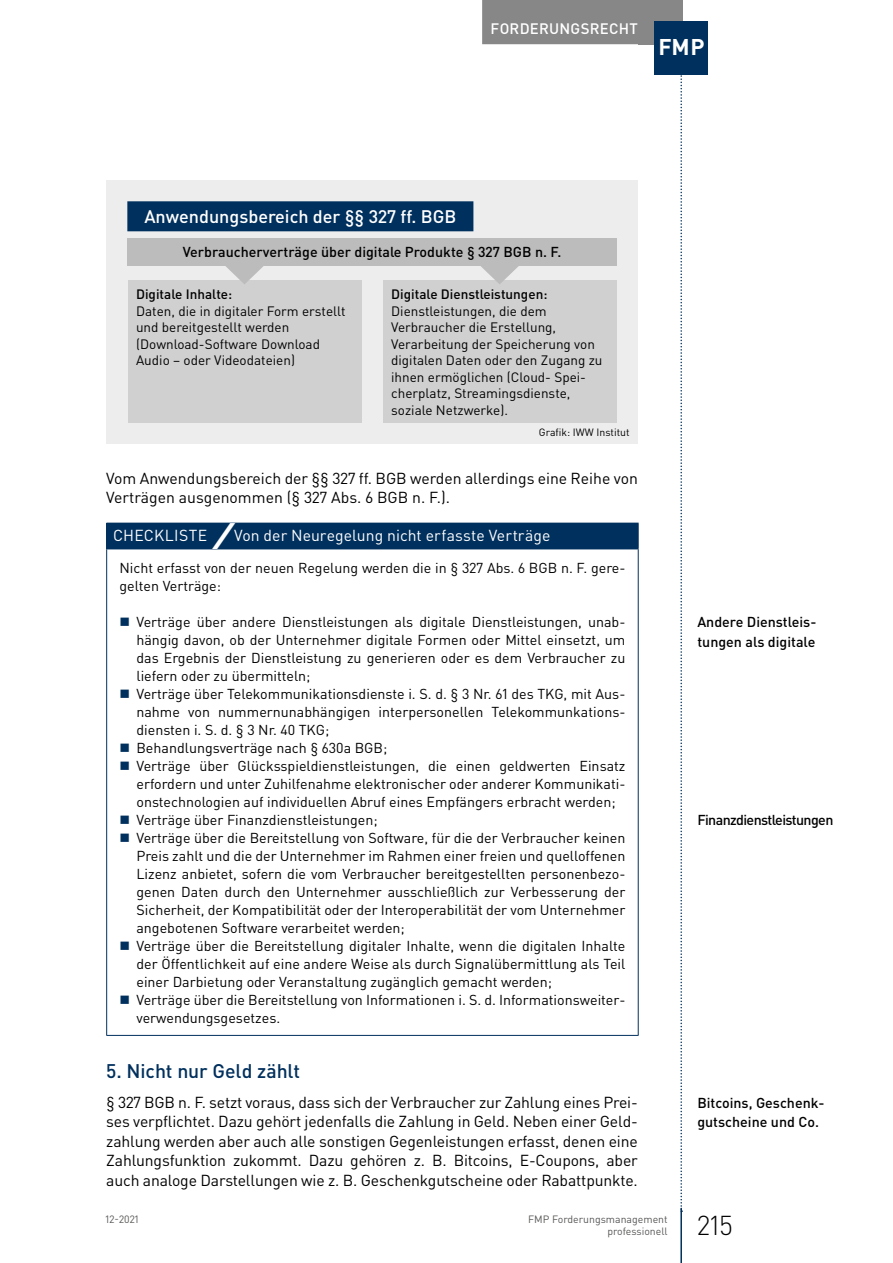
<style>
.page{position:relative;width:893px;height:1263px;background:#fff}
.page>*{position:absolute;margin:0;border:0;box-sizing:border-box;transform-origin:0 0}
.t1{font:300 27px "DIN Pro";color:#000}
.t2{font:700 22.5px "DIN Pro";color:#fff}
.t3{font:500 19.5px "DIN Pro";letter-spacing:-.005em;color:#00305d}
.t4{font:500 18px "DIN Pro";color:#fff}
.t5{font:15.75px/19.5px "DIN Pro";color:#000}
.t6{font:15.75px "DIN Pro";letter-spacing:.005em;color:#fff}
.t7{font:500 15px "DIN Pro";letter-spacing:.015em;color:#fff}
.t8{font:14.25px/18px "DIN Pro";color:#000}
.t9{font:500 14.25px/19.5px "DIN Pro";color:#000}
.t10{font:500 14.25px "DIN Pro";letter-spacing:-.04em;color:#000}
.t11{font:13.5px/16.5px "DIN Pro";color:#000}
.t12{font:500 13.5px "DIN Pro";color:#000}
.t13{font:10.5px/12.8px "DIN Pro";color:#575756;text-align:right}
.t14{font:10.5px "DIN Pro";color:#000}
.s1{font-weight:900;font-style:italic;font-size:33px}
</style>
<div class="page">
<svg style="left:680px;top:74px;width:2px;height:1134px"></svg>
<div style="left:638px;top:0;width:44px;height:44px;background:#878787"></div>
<hr style="left:680px;top:1208px;width:2px;height:55px;background:#00305d">
<div style="left:482px;top:0;width:164px;height:44px;background:#878787"></div>
<div style="left:655px;top:21px;width:53px;height:53px;background:#00305d"></div>
<div style="left:107px;top:523px;width:531px;height:26px;background:#00305d"></div>
<svg style="left:106px;top:523px;width:1px;height:26px"></svg>
<svg style="left:638px;top:523px;width:1px;height:26px"></svg>
<hr style="left:106px;top:549px;width:533px;height:1px;background:#00305d">
<hr style="left:106px;top:549px;width:1px;height:486px;background:#00305d">
<hr style="left:638px;top:549px;width:1px;height:486px;background:#00305d">
<hr style="left:106px;top:1035px;width:533px;height:1px;background:#00305d">
<div style="left:106px;top:180px;width:532px;height:264px;background:#ededed"></div>
<div style="left:128px;top:280px;width:233px;height:143px;background:#d0d0d0"></div>
<div style="left:383px;top:280px;width:234px;height:143px;background:#d0d0d0"></div>
<div style="left:127px;top:201px;width:346px;height:30px;background:#00305d"></div>
<div style="left:128px;top:238px;width:489px;height:27px;background:#bcbcbc"></div>
<svg style="left:222px;top:265px;width:45px;height:19px"></svg>
<svg style="left:477px;top:265px;width:45px;height:19px"></svg>
<p class="t7" style="left:491px;top:18px;width:149px">Forderungsrecht</p>
<h2 class="t2" style="left:658px;top:32px;width:48px">FMP</h2>
<p class="t4" style="left:144px;top:204px;width:314px">Anwendungsbereich der §§ 327 ff. BGB</p>
<p class="t9" style="left:183px;top:241px;width:380px">Verbraucherverträge über digitale Produkte § 327 BGB n. F.</p>
<p class="t12" style="left:136px;top:285px;width:98px">Digitale Inhalte:</p>
<p class="t11" style="left:136px;top:302px;width:211px">Daten, die in digitaler Form erstellt und bereitgestellt werden (Download-Software Download<br>Audio – oder Videodateien)</p>
<p class="t12" style="left:391px;top:285px;width:158px">Digitale Dienstleistungen:</p>
<p class="t11" style="left:391px;top:302px;width:213px">Dienstleistungen, die dem<br>Verbraucher die Erstellung,<br>Verarbeitung der Speicherung von digitalen Daten oder den Zugang zu ihnen ermöglichen (Cloud- Spei&shy;cherplatz, Streamingsdienste, soziale Netzwerke).</p>
<p class="t14" style="left:539px;top:425px;width:92px">Grafik: IWW Institut</p>
<p class="t5" style="left:106px;top:468px;width:533px">Vom Anwendungsbereich der §§ 327 ff. BGB werden allerdings eine Reihe von<br>Verträgen ausgenommen (§ 327 Abs. 6 BGB n. F.).</p>
<p class="t6" style="left:113px;top:525px;width:439px">CHECKLISTE <span class="s1">/</span>Von der Neuregelung nicht erfasste Verträge</p>
<p class="t8" style="left:119px;top:558px;width:508px">Nicht erfasst von der neuen Regelung werden die in § 327 Abs. 6 BGB n. F. gere&shy;gelten Verträge:</p>
<p class="t8" style="left:136px;top:612px;width:491px">Verträge über andere Dienstleistungen als digitale Dienstleistungen, unab&shy;hängig davon, ob der Unternehmer digitale Formen oder Mittel einsetzt, um das Ergebnis der Dienstleistung zu generieren oder es dem Verbraucher zu liefern oder zu übermitteln;<br>Verträge über Telekommunikationsdienste i. S. d. § 3 Nr. 61 des TKG, mit Aus&shy;nahme von nummernunabhängigen interpersonellen Telekommunkations&shy;diensten i. S. d. § 3 Nr. 40 TKG;<br>Behandlungsverträge nach § 630a BGB;<br>Verträge über Glücksspieldienstleistungen, die einen geldwerten Einsatz erfordern und unter Zuhilfenahme elektronischer oder anderer Kommunikati&shy;onstechnologien auf individuellen Abruf eines Empfängers erbracht werden; Verträge über Finanzdienstleistungen;<br>Verträge über die Bereitstellung von Software, für die der Verbraucher keinen Preis zahlt und die der Unternehmer im Rahmen einer freien und quelloffenen Lizenz anbietet, sofern die vom Verbraucher bereitgestellten personenbezo&shy;genen Daten durch den Unternehmer ausschließlich zur Verbesserung der Sicherheit, der Kompatibilität oder der Interoperabilität der vom Unternehmer angebotenen Software verarbeitet werden;<br>Verträge über die Bereitstellung digitaler Inhalte, wenn die digitalen Inhalte der Öffentlichkeit auf eine andere Weise als durch Signalübermittlung als Teil einer Darbietung oder Veranstaltung zugänglich gemacht werden;<br>Verträge über die Bereitstellung von Informationen i. S. d. Informationsweiter&shy;verwendungsgesetzes.</p>
<h3 class="t3" style="left:106px;top:1058px;width:195px">5. N icht nur Geld zählt</h3>
<p class="t5" style="left:106px;top:1092px;width:533px;text-align:justify">§ 327 BGB n. F. setzt voraus, dass sich der Verbraucher zur Zahlung eines Prei&shy;ses verpflichtet. Dazu gehört jedenfalls die Zahlung in Geld. Neben einer Geld&shy;zahlung werden aber auch alle sonstigen Gegenleistungen erfasst, denen eine Zahlungsfunktion zukommt. Dazu gehören z. B. Bitcoins, E-Coupons, aber auch analoge Darstellungen wie z. B. Geschenkgutscheine oder Rabattpunkte.</p>
<p class="t9" style="left:697px;top:612px;width:121px">Andere Dienstleis&shy;tungen als digitale</p>
<p class="t10" style="left:697px;top:810px;width:138px">Finanzdienstleistungen</p>
<p class="t9" style="left:697px;top:1092px;width:129px">Bitcoins, Geschenk&shy;gutscheine und Co.</p>
<p class="t13" style="left:106px;top:1212px;width:35px">12-2021</p>
<p class="t13" style="left:528px;top:1212px;width:141px">FMP Forderungsmanagement professionell</p>
<h1 class="t1" style="left:697px;top:1207px;width:37px">215</h1>
</div>
